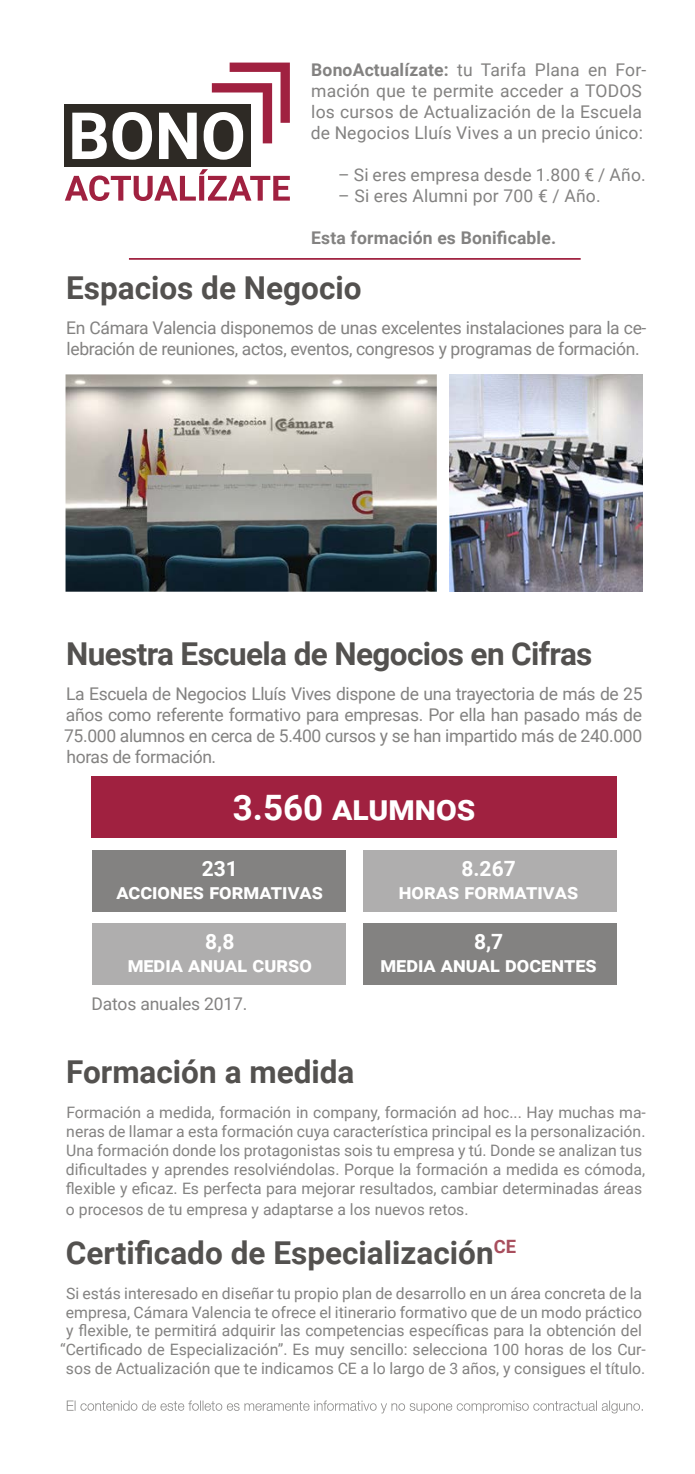
<style>
.page{position:relative;width:695px;height:1474px;background:#fff}
.page>*{position:absolute;margin:0;border:0;box-sizing:border-box;transform-origin:0 0}
.t1{font:700 35px "Roboto";color:#fff}
.t2{font:700 31.5px "Roboto";color:#53514f}
.t3{font:700 31.5px "Roboto";letter-spacing:-.02em;color:#53514f}
.t4{font:700 21px/22.8px "Roboto";color:#fff;text-align:center}
.t5{font:17.5px/21px "Roboto";letter-spacing:-.02em;color:#838281}
.t6{font:17.5px/21px "Roboto";letter-spacing:.01em;color:#838281}
.t7{font:700 17.5px "Roboto";letter-spacing:.01em;color:#838281}
.t8{font:15.75px/18.9px "Roboto";color:#838281}
.s1{font-weight:700}
</style>
<div class="page">
<svg style="left:67px;top:1400px;width:575px;height:13px"></svg>
<img style="left:449px;top:374px;width:193px;height:217px">
<img style="left:65px;top:374px;width:372px;height:217px">
<div style="left:91px;top:776px;width:525px;height:61px;background:#a02140"></div>
<div style="left:91px;top:923px;width:254px;height:61px;background:#afaeae"></div>
<div style="left:91px;top:850px;width:254px;height:61px;background:#838281"></div>
<div style="left:363px;top:850px;width:253px;height:61px;background:#afaeae"></div>
<div style="left:363px;top:923px;width:253px;height:61px;background:#838281"></div>
<div style="left:65px;top:104px;width:186px;height:62px;background:#2e2a25"></div>
<svg style="left:65px;top:169px;width:225px;height:32px"></svg>
<svg style="left:72px;top:112px;width:80px;height:48px"></svg>
<svg style="left:159px;top:113px;width:38px;height:46px"></svg>
<svg style="left:204px;top:63px;width:86px;height:97px"></svg>
<hr style="left:129px;top:258px;width:451px;height:2px;background:#a02140">
<p class="t6" style="left:311px;top:58px;width:337px"><span class="s1">BonoActualízate:</span> tu Tarifa Plana en For&shy;mación que te permite acceder a TODOS los cursos de Actualización de la Escuela de Negocios Lluís Vives a un precio único:</p>
<p class="t6" style="left:338px;top:163px;width:309px">– Si eres empresa desde 1.800 € / Año.</p>
<p class="t6" style="left:338px;top:184px;width:264px">– Si eres Alumni por 700 € / Año.</p>
<p class="t7" style="left:311px;top:225px;width:246px">Esta formación es Bonificable.</p>
<h2 class="t2" style="left:66px;top:265px;width:297px">Espacios de Negocio</h2>
<p class="t5" style="left:66px;top:316px;width:581px">En Cámara Valencia disponemos de unas excelentes instalaciones para la ce&shy;lebración de reuniones, actos, eventos, congresos y programas de formación.</p>
<h2 class="t3" style="left:66px;top:631px;width:528px">Nuestra Escuela de Negocios en Cifras</h2>
<p class="t5" style="left:64px;top:682px;width:579px;text-align:justify">La Escuela de Negocios Lluís Vives dispone de una trayectoria de más de 25 años como referente formativo para empresas. Por ella han pasado más de 75.000 alumnos en cerca de 5.400 cursos y se han impartido más de 240.000 horas de formación.</p>
<h1 class="t1" style="left:233px;top:783px;width:244px">3.560 alumnos</h1>
<h3 class="t4" style="left:116px;top:856px;width:208px">231<br>acciones formativas</h3>
<h3 class="t4" style="left:399px;top:856px;width:181px">8.267<br>horas formativas</h3>
<h3 class="t4" style="left:380px;top:929px;width:218px">8,7<br>media anual docentes</h3>
<h3 class="t4" style="left:128px;top:929px;width:185px">8,8<br>media anual curso</h3>
<p class="t5" style="left:91px;top:992px;width:157px">Datos anuales 2017.</p>
<h2 class="t2" style="left:66px;top:1049px;width:290px">Formación a medida</h2>
<p class="t8" style="left:66px;top:1102px;width:581px">Formación a medida, formación in company, formación ad hoc... Hay muchas ma&shy;neras de llamar a esta formación cuya característica principal es la personalización.<br>Una formación donde los protagonistas sois tu empresa y tú. Donde se analizan tus dificultades y aprendes resolviéndolas. Porque la formación a medida es cómoda, flexible y eficaz. Es perfecta para mejorar resultados, cambiar determinadas áreas</p>
<p class="t8" style="left:66px;top:1198px;width:404px">o procesos de tu empresa y adaptarse a los nuevos retos.</p>
<h2 class="t2" style="left:66px;top:1230px;width:451px">Certificado de Especialización<sup>CE</sup></h2>
<p class="t8" style="left:60px;top:1282px;width:587px;text-align:center">Si estás interesado en diseñar tu propio plan de desarrollo en un área concreta de la empresa, Cámara Valencia te ofrece el itinerario formativo que de un modo práctico y flexible, te permitirá adquirir las competencias específicas para la obtención del “Certificado de Especialización”. Es muy sencillo: selecciona 100 horas de los Cur&shy;sos de Actualización que te indicamos CE a lo largo de 3 años, y consigues el título.</p>
</div>
